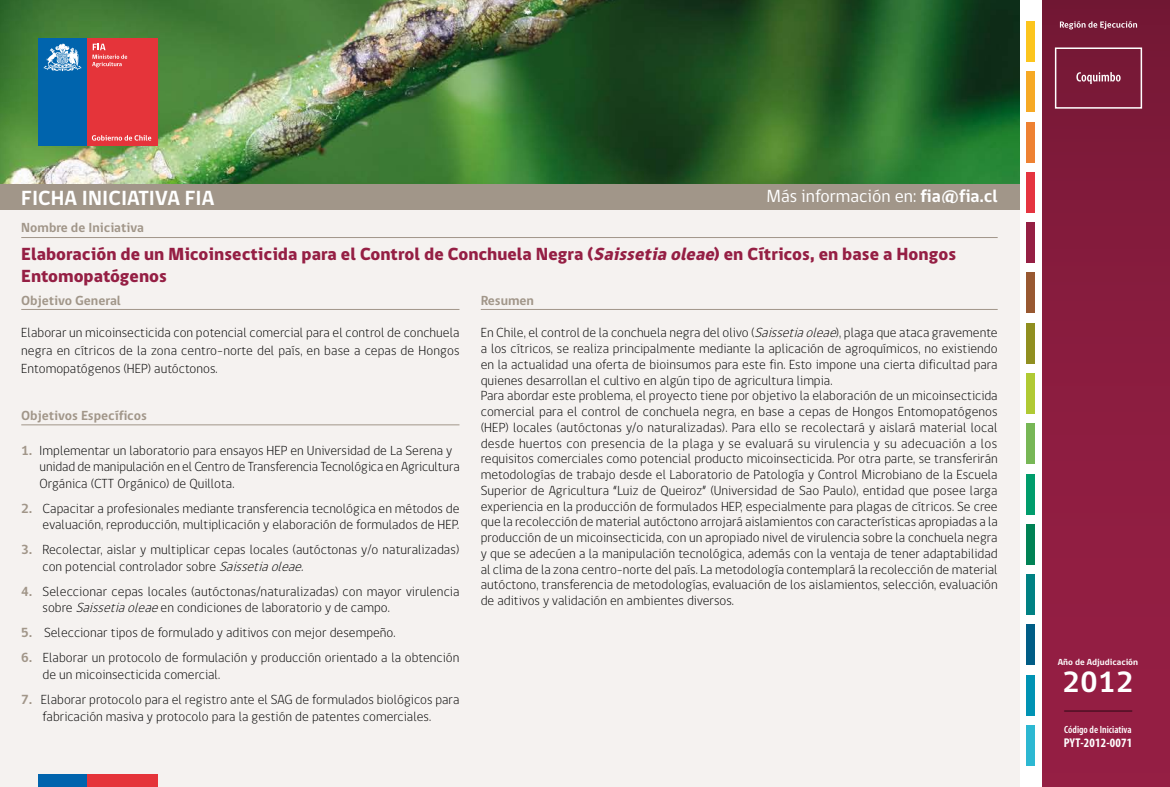
<style>
.page{position:relative;width:1170px;height:787px;background:#fff}
.page>*{position:absolute;margin:0;border:0;box-sizing:border-box;transform-origin:0 0}
.t1{font:700 30px "gob CL";color:#fff}
.t2{font:700 21px "gob CL";letter-spacing:.005em;color:#fff}
.t3{font:800 18px/21.6px "gob CL";letter-spacing:.005em;color:#951f44}
.t4{font:18px "gob CL";letter-spacing:.005em;color:#fff}
.t5{font:300 13.5px/15.8px "gob CL";letter-spacing:.005em;color:#000}
.t6{font:700 13.5px "gob CL";letter-spacing:.005em;color:#a19689}
.t7{font:700 condensed 12.75px "Myriad Pro";letter-spacing:.015em;color:#fff}
.t8{font:600 condensed 10.5px "Myriad Pro";color:#fff}
.t9{font:700 9px "gob CL";letter-spacing:.005em;color:#fff}
.s1{font-weight:700}
.s2{font-style:italic}
.s3{font-weight:700;color:#a19689}
</style>
<div class="page">
<div style="left:0;top:0;width:1019px;height:787px;background:#f5f2f0"></div>
<img style="left:0;top:0;width:1019px;height:184px">
<div style="left:0;top:184px;width:1019px;height:25px;background:#a19689"></div>
<div style="left:1026px;top:273px;width:8px;height:40px;background:#985831"></div>
<div style="left:1026px;top:725px;width:8px;height:40px;background:#2db8d2"></div>
<div style="left:1026px;top:474px;width:8px;height:40px;background:#009d6c"></div>
<div style="left:1026px;top:222px;width:8px;height:41px;background:#951f44"></div>
<div style="left:1026px;top:675px;width:8px;height:40px;background:#0093b4"></div>
<div style="left:1026px;top:423px;width:8px;height:41px;background:#77b756"></div>
<div style="left:1026px;top:172px;width:8px;height:40px;background:#e53440"></div>
<div style="left:1026px;top:624px;width:8px;height:41px;background:#005d86"></div>
<div style="left:1026px;top:373px;width:8px;height:41px;background:#b0ca34"></div>
<div style="left:1026px;top:122px;width:8px;height:40px;background:#ee8132"></div>
<div style="left:1026px;top:574px;width:8px;height:41px;background:#008183"></div>
<div style="left:1026px;top:323px;width:8px;height:40px;background:#908f20"></div>
<div style="left:1026px;top:72px;width:8px;height:40px;background:#f6a924"></div>
<div style="left:1026px;top:524px;width:8px;height:40px;background:#008255"></div>
<div style="left:1026px;top:21px;width:8px;height:41px;background:#fcc51d"></div>
<div style="left:1042px;top:0;width:127px;height:787px;background:linear-gradient(to bottom,#781937,#9a1f46)"></div>
<div style="left:38px;top:38px;width:49px;height:108px;background:#0064ad"></div>
<div style="left:87px;top:38px;width:70px;height:108px;background:#e5343a"></div>
<svg style="left:44px;top:43px;width:37px;height:28px"></svg>
<svg style="left:92px;top:44px;width:35px;height:23px"></svg>
<svg style="left:92px;top:135px;width:59px;height:6px"></svg>
<div style="left:38px;top:774px;width:49px;height:13px;background:#0064ad"></div>
<div style="left:87px;top:774px;width:70px;height:13px;background:#e5343a"></div>
<hr style="left:21px;top:237px;width:976px;height:1px;background:#a19689">
<hr style="left:21px;top:309px;width:438px;height:1px;background:#a19689">
<hr style="left:21px;top:424px;width:438px;height:1px;background:#a19689">
<hr style="left:480px;top:309px;width:517px;height:1px;background:#a19689">
<hr style="left:1063px;top:710px;width:68px;height:1px;background:#9c9e9f">
<hr style="left:1064px;top:710px;width:68px;height:1px;background:#9c9e9f">
<svg style="left:1059px;top:21px;width:77px;height:8px"></svg>
<div style="left:1054px;top:47px;width:87px;height:62px;border:2px solid #fff"></div>
<svg style="left:1076px;top:72px;width:44px;height:12px"></svg>
<h3 class="t4" style="left:766px;top:184px;width:233px">Más información en: <span class="s1">fia@fia.cl</span></h3>
<h2 class="t2" style="left:21px;top:183px;width:195px">FICHA INICIATIVA FIA</h2>
<p class="t6" style="left:21px;top:219px;width:124px">Nombre de Iniciativa</p>
<h3 class="t3" style="left:21px;top:244px;width:936px">Elaboración de un Micoinsecticida para el Control de Conchuela Negra (<span class="s2">Saissetiaoleae</span>) en Cítricos, en base a Hongos<br>Entomopatógenos</h3>
<p class="t6" style="left:21px;top:291px;width:101px">Objetivo General</p>
<p class="t5" style="left:21px;top:324px;width:439px;line-height:18px;text-align:justify">Elaborar un micoinsecticida con potencial comercial para el control de conchuela negra en cítricos de la zona centro-norte del país, en base a cepas de Hongos Entomopatógenos (HEP) autóctonos.</p>
<p class="t6" style="left:21px;top:406px;width:127px">Objetivos Específicos</p>
<p class="t5" style="left:39px;top:442px;width:422px;line-height:16.5px;text-indent:-18px"><span class="s3">1.</span> Implementar un laboratorio para ensayos HEP en Universidad de La Serena y unidad de manipulación en el Centro de Transferencia Tecnológica en Agricultura<br>Orgánica (CTT Orgánico) de Quillota.</p>
<p class="t5" style="left:21px;top:500px;width:439px;line-height:16.5px;text-align:right"><span class="s3">2.</span> Capacitar a profesionales mediante transferencia tecnológica en métodos de evaluación, reproducción, multiplicación y elaboración de formulados de HEP.</p>
<p class="t5" style="left:43px;top:542px;width:418px;line-height:16.5px;text-indent:-21px"><span class="s3">3.</span> Recolectar, aislar y multiplicar cepas locales (autóctonas y/o naturalizadas) con potencial controlador sobre <span class="s2">Saissetiaoleae.</span></p>
<p class="t5" style="left:43px;top:583px;width:418px;line-height:16.5px;text-indent:-21px"><span class="s3">4.</span> Seleccionar cepas locales (autóctonas/naturalizadas) con mayor virulencia sobre <span class="s2">Saissetiaoleae</span>en condiciones de laboratorio y de campo.</p>
<p class="t5" style="left:21px;top:625px;width:376px"><span class="s3">5.</span> Seleccionar tipos de formulado y aditivos con mejor desempeño.</p>
<p class="t5" style="left:43px;top:650px;width:418px;line-height:16.5px;text-indent:-21px"><span class="s3">6.</span> Elaborar un protocolo de formulación y producción orientado a la obtención de un micoinsecticida comercial.</p>
<p class="t5" style="left:21px;top:691px;width:439px;line-height:17.2px;text-align:center"><span class="s3">7.</span> Elaborar protocolo para el registro ante el SAG de formulados biológicos para fabricación masiva y protocolo para la gestión de patentes comerciales.</p>
<p class="t6" style="left:480px;top:291px;width:55px">Resumen</p>
<p class="t5" style="left:480px;top:325px;width:518px">En Chile, el control de la conchuela negra del olivo (<span class="s2">Saissetiaoleae</span>), plaga que ataca gravemente a los cítricos, se realiza principalmente mediante la aplicación de agroquímicos, no existiendo en la actualidad una oferta de bioinsumos para este fin. Esto impone una cierta dificultad para quienes desarrollan el cultivo en algún tipo de agricultura limpia.<br>Para abordar este problema, el proyecto tiene por objetivo la elaboración de un micoinsecticida comercial para el control de conchuela negra, en base a cepas de Hongos Entomopatógenos (HEP) locales (autóctonas y/o naturalizadas). Para ello se recolectará y aislará material local desde huertos con presencia de la plaga y se evaluará su virulencia y su adecuación a los requisitos comerciales como potencial producto micoinsecticida. Por otra parte, se transferirán metodologías de trabajo desde el Laboratorio de Patología y Control Microbiano de la Escuela Superior de Agricultura “Luiz de Queiroz” (Universidad de Sao Paulo), entidad que posee larga experiencia en la producción de formulados HEP, especialmente para plagas de cítricos. Se cree que la recolección de material autóctono arrojará aislamientos con características apropiadas a la producción de un micoinsecticida, con un apropiado nivel de virulencia sobre la conchuela negra y que se adecúen a la manipulación tecnológica, además con la ventaja de tener adaptabilidad al clima de la zona centro-norte del país. La metodología contemplará la recolección de material autóctono, transferencia de metodologías, evaluación de los aislamientos, selección, evaluación de aditivos y validación en ambientes diversos.</p>
<p class="t9" style="left:1057px;top:655px;width:82px">Año de Adjudicación</p>
<h1 class="t1" style="left:1062px;top:661px;width:72px">2012</h1>
<p class="t8" style="left:1064px;top:724px;width:69px">Código de Iniciativa</p>
<p class="t7" style="left:1063px;top:735px;width:70px">PYT-2012-0071</p>
</div>
